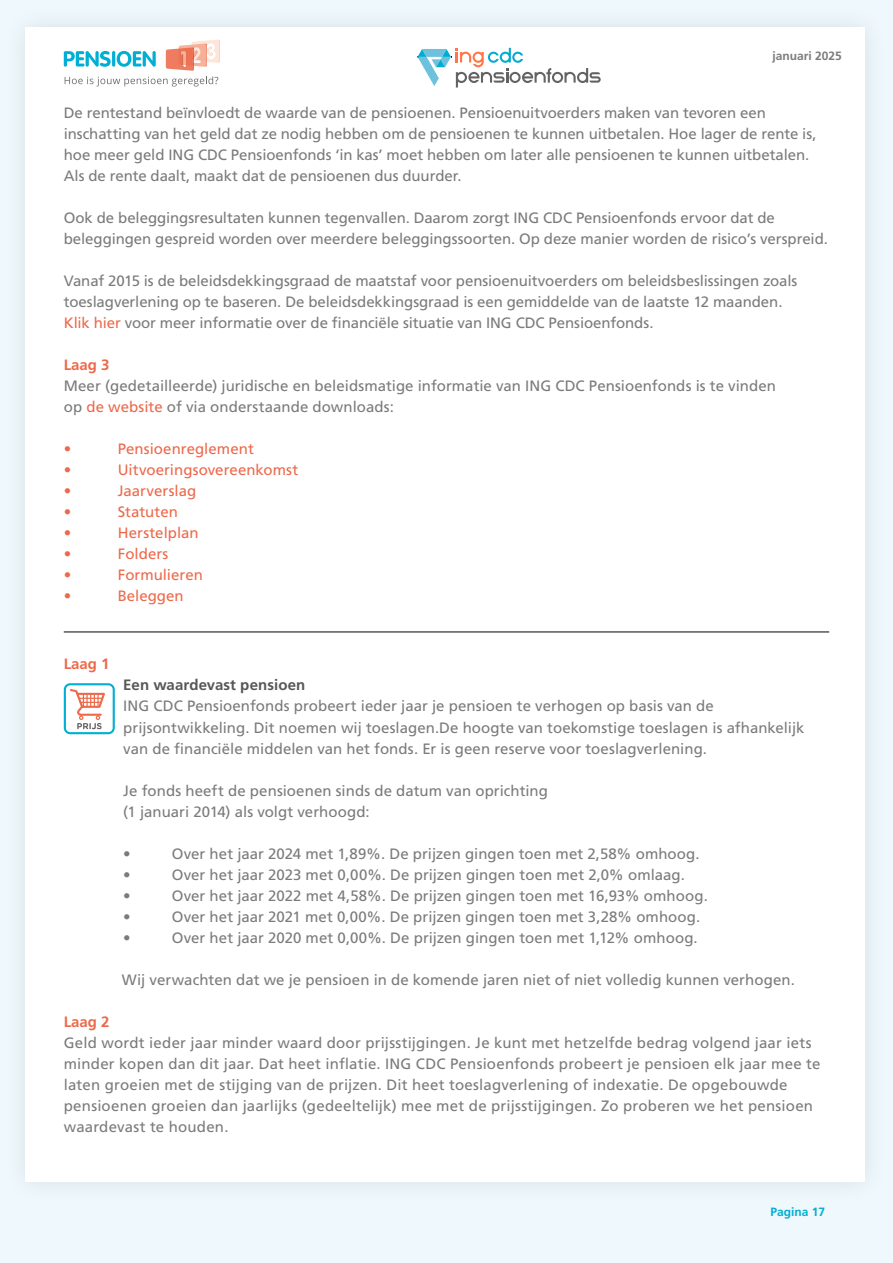
<style>
.page{position:relative;width:893px;height:1263px;background:#eff8fc}
.page>*{position:absolute;margin:0;border:0;box-sizing:border-box;transform-origin:0 0}
.t1{font:15px/21px "Frutiger LT Std";color:#7c7b7b}
.t2{font:15px "Frutiger LT Std";letter-spacing:.005em;color:#ed694b}
.t3{font:700 15px "Frutiger LT Std";letter-spacing:.005em;color:#575756}
.t4{font:700 15px "Frutiger LT Std";color:#ed694b}
.t5{font:700 12px "Frutiger LT Std";color:#7c7b7b}
.t6{font:700 12px "Frutiger LT Std";color:#00afd3}
.s1{color:#ed694b}
</style>
<div class="page">
<div style="left:26px;top:28px;width:839px;height:1154px;background:#fff"></div>
<svg style="left:418px;top:48px;width:183px;height:40px"></svg>
<svg style="left:64px;top:40px;width:156px;height:47px"></svg>
<hr style="left:64px;top:631px;width:765px;height:2px;background:#575756">
<svg style="left:64px;top:683px;width:51px;height:51px"></svg>
<p class="t5" style="left:773px;top:49px;width:71px">januari 2 025</p>
<p class="t1" style="left:64px;top:102px;width:754px">De rentestand beïnvloedt de waarde van de pensioenen. Pensioenuitvoerders maken van tevoren een inschatting van het geld dat ze nodig hebben om de pensioenen te kunnen uitbetalen. Hoe lager de rente is, hoe meer geld ING CDC Pensioenfonds ‘in kas’ moet hebben om later alle pensioenen te kunnen uitbetalen.<br>Als de rente daalt, maakt dat de pensioenen dus duurder.</p>
<p class="t1" style="left:64px;top:207px;width:766px">Ook de beleggingsresultaten kunnen tegenvallen. Daarom zorgt ING CDC Pensioenfonds ervoor dat de beleggingen gespreid worden over meerdere beleggingssoorten. Op deze manier worden de risico’s verspreid.</p>
<p class="t1" style="left:64px;top:270px;width:735px">Vanaf 2015 is de beleidsdekkingsgraad de maatstaf voor pensioenuitvoerders om beleidsbeslissingen zoals toeslagverlening op te baseren. De beleidsdekkingsgraad is een gemiddelde van de laatste 12 maanden.<br><span class="s1">Klik hier</span> voor meer informatie over de financiële situatie van ING CDC Pensioenfonds.</p>
<p class="t4" style="left:64px;top:356px;width:47px">Laag 3</p>
<p class="t1" style="left:64px;top:375px;width:714px">Meer (gedetailleerde) juridische en beleidsmatige informatie van ING CDC Pensioenfonds is te vinden op <span class="s1">de website</span> of via onderstaande downloads:</p>
<p class="t2" style="left:64px;top:440px;width:9px">•</p>
<p class="t2" style="left:118px;top:440px;width:138px">Pensioenreglement</p>
<p class="t2" style="left:64px;top:461px;width:9px">•</p>
<p class="t2" style="left:118px;top:461px;width:182px">Uitvoeringsovereenkomst</p>
<p class="t2" style="left:64px;top:482px;width:9px">•</p>
<p class="t2" style="left:118px;top:482px;width:80px">Jaarverslag</p>
<p class="t2" style="left:64px;top:503px;width:9px">•</p>
<p class="t2" style="left:118px;top:503px;width:62px">Statuten</p>
<p class="t2" style="left:64px;top:524px;width:9px">•</p>
<p class="t2" style="left:118px;top:524px;width:82px">Herstelplan</p>
<p class="t2" style="left:64px;top:545px;width:9px">•</p>
<p class="t2" style="left:118px;top:545px;width:52px">Folders</p>
<p class="t2" style="left:64px;top:566px;width:9px">•</p>
<p class="t2" style="left:118px;top:566px;width:87px">Formulieren</p>
<p class="t2" style="left:64px;top:587px;width:9px">•</p>
<p class="t2" style="left:118px;top:587px;width:67px">Beleggen</p>
<p class="t4" style="left:64px;top:655px;width:47px">Laag 1</p>
<p class="t3" style="left:123px;top:676px;width:183px">Een waardevast pensioen</p>
<p class="t1" style="left:123px;top:696px;width:683px">ING CDC Pensioenfonds probeert ieder jaar je pensioen te verhogen op basis van de prijsontwikkeling. Dit noemen wij toeslagen.De hoogte van toekomstige toeslagen is afhankelijk van de financiële middelen van het fonds. Er is geen reserve voor toeslagverlening.</p>
<p class="t1" style="left:123px;top:780px;width:426px">Je fonds heeft de pensioenen sinds de datum van oprichting (1 januari 2014) als volgt verhoogd:</p>
<p class="t1" style="left:123px;top:843px;width:9px">•</p>
<p class="t1" style="left:172px;top:843px;width:529px">Over het jaar 2024 met 1,89%. De prijzen gingen toen met 2,58% omhoog.</p>
<p class="t1" style="left:123px;top:864px;width:9px">•</p>
<p class="t1" style="left:172px;top:864px;width:515px">Over het jaar 2023 met 0,00%. De prijzen gingen toen met 2,0% omlaag.</p>
<p class="t1" style="left:123px;top:885px;width:9px">•</p>
<p class="t1" style="left:172px;top:885px;width:538px">Over het jaar 2022 met 4,58%. De prijzen gingen toen met 16,93% omhoog.</p>
<p class="t1" style="left:123px;top:906px;width:9px">•</p>
<p class="t1" style="left:172px;top:906px;width:530px">Over het jaar 2021 met 0,00%. De prijzen gingen toen met 3,28% omhoog.</p>
<p class="t1" style="left:123px;top:927px;width:9px">•</p>
<p class="t1" style="left:172px;top:927px;width:527px">Over het jaar 2020 met 0,00%. De prijzen gingen toen met 1,12% omhoog.</p>
<p class="t1" style="left:122px;top:969px;width:674px">Wij verwachten dat we je pensioen in de komende jaren niet of niet volledig kunnen verhogen.</p>
<p class="t4" style="left:64px;top:1012px;width:47px">Laag 2</p>
<p class="t1" style="left:64px;top:1032px;width:758px">Geld wordt ieder jaar minder waard door prijsstijgingen. Je kunt met hetzelfde bedrag volgend jaar iets minder kopen dan dit jaar. Dat heet inflatie. ING CDC Pensioenfonds probeert je pensioen elk jaar mee te laten groeien met de stijging van de prijzen. Dit heet toeslagverlening of indexatie. De opgebouwde pensioenen groeien dan jaarlijks (gedeeltelijk) mee met de prijsstijgingen. Zo proberen we het pensioen waardevast te houden.</p>
<p class="t6" style="left:770px;top:1205px;width:56px">Pagina 17</p>
</div>
